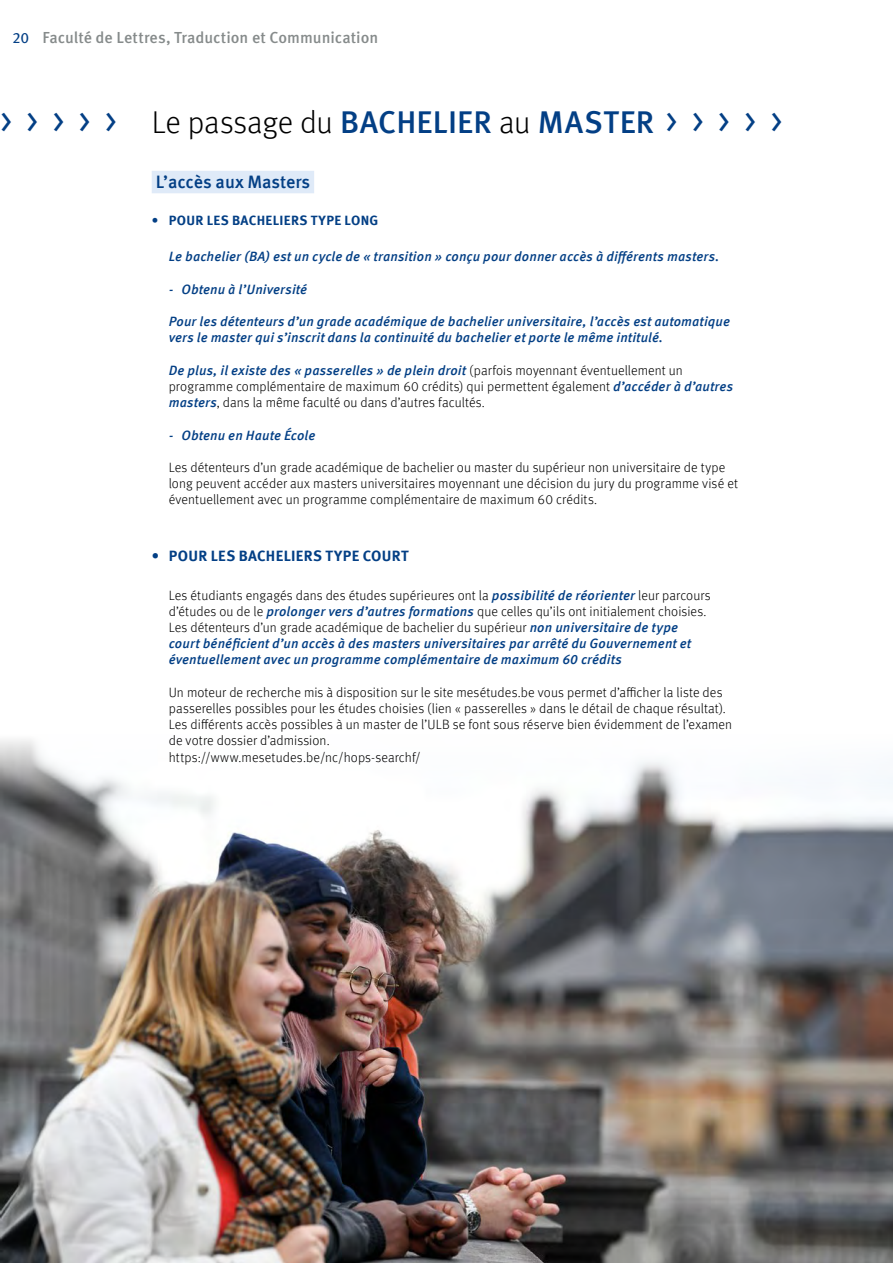
<style>
.page{position:relative;width:893px;height:1263px;background:#fff}
.page>*{position:absolute;margin:0;border:0;box-sizing:border-box;transform-origin:0 0}
.t1{font:36px "Meta Pro";color:#033f85}
.t2{font:500 31.5px "Meta Pro";letter-spacing:.005em;color:#033f85}
.t3{font:500 18px "Meta Pro";letter-spacing:-.005em;color:#033f85}
.t4{font:500 15.9px "Meta Pro";color:#868b8b}
.t5{font:700 15px "Meta Pro";letter-spacing:.02em;color:#033f85}
.t6{font:300 13.5px/16.2px "Meta Pro";letter-spacing:.005em;color:#000}
.t7{font:italic 500 13.5px/16.2px "Meta Pro";letter-spacing:.01em;color:#033f85}
.t8{font:700 13.5px "Meta Pro";letter-spacing:.025em;color:#033f85}
.s1{font-family:"Meta OT";font-weight:400;font-size:15px;color:#033f85}
.s2{font-weight:300;color:#000}
.s3{font-weight:500;font-style:italic;color:#033f85}
.s4{font-weight:300;font-style:normal;color:#000}
</style>
<div class="page">
<img style="left:0;top:739px;width:893px;height:524px">
<div style="left:152px;top:171px;width:162px;height:22px;background:#dfeaf8"></div>
<p class="t4" style="left:12px;top:25px;width:367px"><span class="s1">20</span> Faculté de Lettres, Traduction et Communication</p>
<h2 class="t2" style="left:152px;top:98px;width:504px"><span class="s2">Le passage du</span> BACHELIER <span class="s2">au</span> MASTER</h2>
<h3 class="t3" style="left:156px;top:168px;width:156px">L’accès aux Masters</h3>
<p class="t8" style="left:152px;top:209px;width:228px">• POUR LES BACHELIERS TYPE LONG</p>
<p class="t7" style="left:169px;top:248px;width:552px">Le bachelier (BA) est un cycle de « transition » conçu pour donner accès à différents masters.</p>
<p class="t7" style="left:169px;top:280px;width:140px">- Obtenu à l’Université</p>
<p class="t7" style="left:169px;top:313px;width:563px">Pour les détenteurs d’un grade académique de bachelier universitaire, l’accès est automatique vers le master qui s’inscrit dans la continuité du bachelier et porte le même intitulé.</p>
<p class="t6" style="left:169px;top:361px;width:566px"><span class="s3">De plus, il existe des « passerelles » de plein droit</span> (parfois moyennant éventuellement un programme complémentaire de maximum 60 crédits) qui permettent également <span class="s3">d’accéder à d’autres masters</span>, dans la même faculté ou dans d’autres facultés.</p>
<p class="t7" style="left:169px;top:426px;width:148px">- Obtenu en Haute École</p>
<p class="t6" style="left:169px;top:459px;width:571px">Les détenteurs d’un grade académique de bachelier ou master du supérieur non universitaire de type long peuvent accéder aux masters universitaires moyennant une décision du jury du programme visé et éventuellement avec un programme complémentaire de maximum 60 crédits.</p>
<h1 class="t1" style="left:0;top:93px;width:118px">&gt;&gt;&gt;&gt;&gt;</h1>
<h1 class="t1" style="left:666px;top:93px;width:118px">&gt;&gt;&gt;&gt;&gt;</h1>
<p class="t5" style="left:152px;top:544px;width:258px">• POUR LES BACHELIERS TYPE COURT</p>
<p class="t7" style="left:169px;top:586px;width:543px"><span class="s4">Les étudiants engagés dans des études supérieures ont la</span> possibilité de réorienter <span class="s4">leur parcours d’études ou de le</span> prolonger vers d’autres formations <span class="s4">que celles qu’ils ont initialement choisies.<br>Les détenteurs d’un grade académique de bachelier du supérieur</span> non universitaire de type court bénéficient d’un accès à des masters universitaires par arrêté du Gouvernement et éventuellement avec un programme complémentaire de maximum 60 crédits</p>
<p class="t6" style="left:169px;top:683px;width:565px">Un moteur de recherche mis à disposition sur le site mesétudes.be vous permet d’afficher la liste des passerelles possibles pour les études choisies (lien « passerelles » dans le détail de chaque résultat).<br>Les différents accès possibles à un master de l’ULB se font sous réserve bien évidemment de l’examen de votre dossier d’admission.<br>https://www.mesetudes.be/nc/hops-searchf/</p>
</div>
